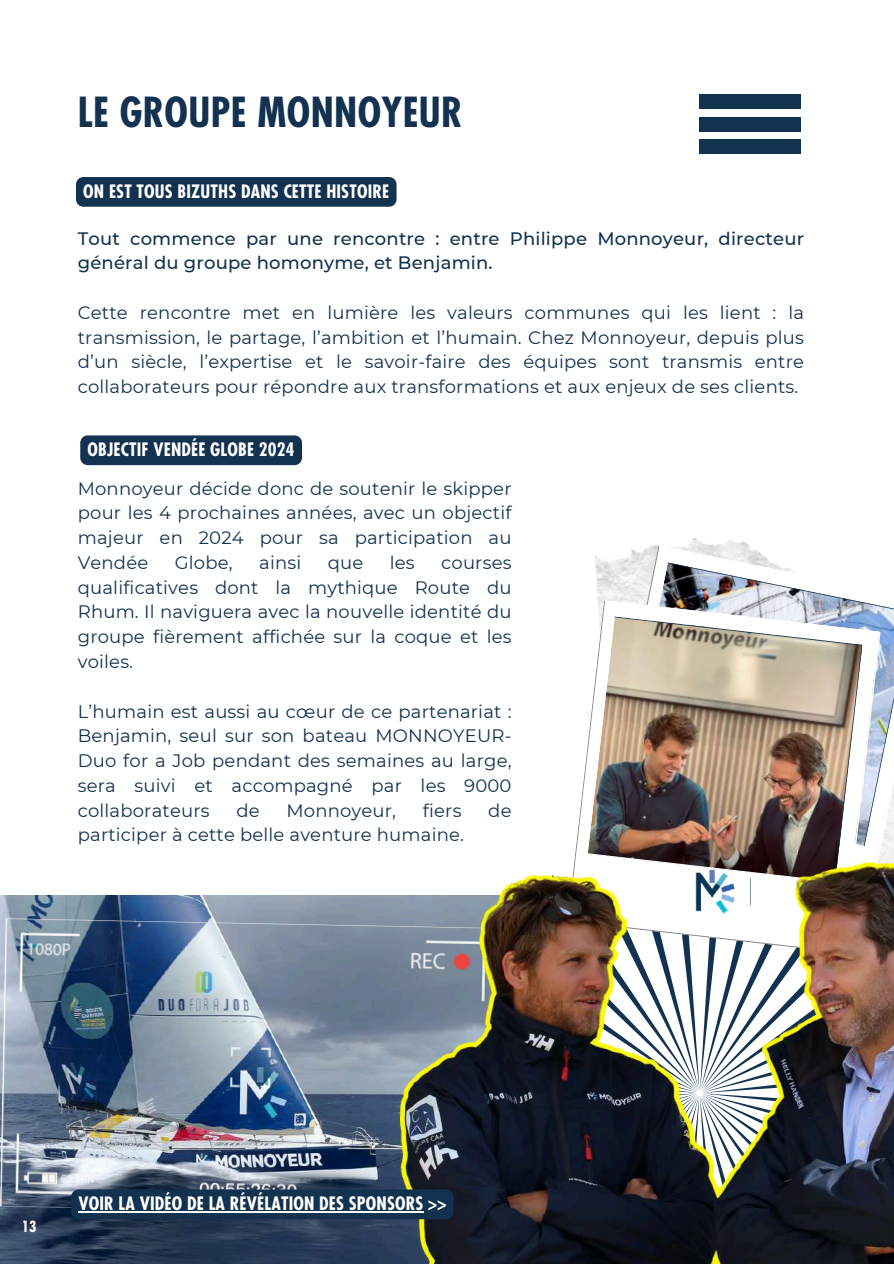
<style>
.page{position:relative;width:894px;height:1264px;background:#fff}
.page>*{position:absolute;margin:0;border:0;box-sizing:border-box;transform-origin:0 0}
.t1{font:700 condensed 40.35px "Futura";letter-spacing:.01em;color:#123250}
.t2{font:18px/24.8px "Montserrat";letter-spacing:.01em;color:#123250;text-align:justify}
.t3{font:500 18px/24.8px "Montserrat";letter-spacing:.01em;color:#123250}
.t4{font:700 condensed 18px "Futura";letter-spacing:.01em;color:#fff}
.t5{font:700 condensed 15px "Futura";color:#fff}
</style>
<div class="page">
<div style="left:699px;top:117px;width:101px;height:14px;background:#123250"></div>
<div style="left:699px;top:140px;width:101px;height:14px;background:#123250"></div>
<div style="left:699px;top:95px;width:101px;height:14px;background:#123250"></div>
<img style="left:0;top:895px;width:401px;height:368px">
<img style="left:574px;top:545px;width:319px;height:317px">
<img style="left:0;top:918px;width:401px;height:298px">
<img style="left:401px;top:862px;width:492px;height:401px">
<img style="left:685px;top:855px;width:65px;height:71px">
<div style="left:71px;top:1189px;width:382px;height:30px;background:#123250"></div>
<hr style="left:78px;top:1211px;width:345px;height:1px;background:#fff">
<div style="left:80px;top:435px;width:222px;height:30px;background:#123250;border-radius:7px"></div>
<div style="left:76px;top:177px;width:320px;height:30px;background:#123250"></div>
<h1 class="t1" style="left:78px;top:86px;width:386px">LE GROUPE MONNOYEUR</h1>
<p class="t4" style="left:83px;top:179px;width:307px">ON EST TOUS BIZUTHS DANS CETTE HISTOIRE</p>
<p class="t3" style="left:78px;top:226px;width:727px">Tout commence par une rencontre : entre Philippe Monnoyeur, directeur général du groupe homonyme, et Benjamin.</p>
<p class="t2" style="left:78px;top:300px;width:727px">Cette rencontre met en lumière les valeurs communes qui les lient : la transmission, le partage, l’ambition et l’humain. Chez Monnoyeur, depuis plus d’un siècle, l’expertise et le savoir-faire des équipes sont transmis entre collaborateurs pour répondre aux transformations et aux enjeux de ses clients.</p>
<p class="t4" style="left:87px;top:437px;width:208px">OBJECTIF VENDÉE GLOBE 2024</p>
<p class="t2" style="left:78px;top:476px;width:435px">Monnoyeur décide donc de soutenir le skipper pour les 4 prochaines années, avec un objectif majeur en 2024 pour sa participation au Vendée</p>
<p class="t2" style="left:175px;top:550px;width:59px">Globe,</p>
<p class="t2" style="left:259px;top:550px;width:44px">ainsi</p>
<p class="t2" style="left:327px;top:550px;width:37px">que</p>
<p class="t2" style="left:389px;top:550px;width:26px">les</p>
<p class="t2" style="left:78px;top:550px;width:435px;text-indent:363px">courses qualificatives dont la mythique Route du Rhum. Il naviguera avec la nouvelle identité du groupe fièrement affichée sur la coque et les voiles.</p>
<p class="t2" style="left:78px;top:698px;width:435px">L’humain est aussi au cœur de ce partenariat :<br>Benjamin, seul sur son bateau MONNOYEUR-Duo for a Job pendant des semaines au large, sera suivi et accompagné par les 9000 collaborateurs</p>
<p class="t2" style="left:236px;top:797px;width:25px">de</p>
<p class="t2" style="left:286px;top:797px;width:111px">Monnoyeur,</p>
<p class="t2" style="left:423px;top:797px;width:40px">fiers</p>
<p class="t2" style="left:488px;top:797px;width:25px">de</p>
<p class="t2" style="left:78px;top:822px;width:387px">participer à cette belle aventure humaine.</p>
<p class="t5" style="left:22px;top:1216px;width:16px">13</p>
<p class="t4" style="left:78px;top:1191px;width:369px">VOIR LA VIDÉO DE LA RÉVÉLATION DES SPONSORS &gt;&gt;</p>
</div>
